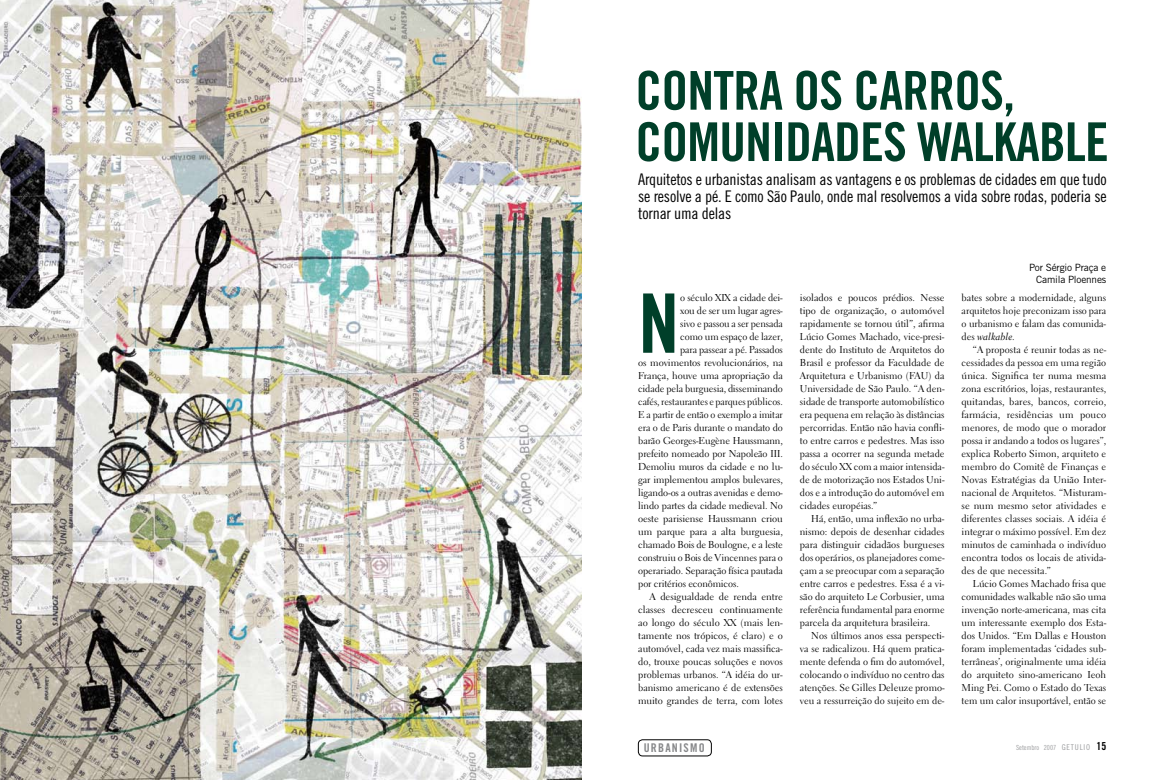
<style>
.page{position:relative;width:1163px;height:780px;background:#fff}
.page>*{position:absolute;margin:0;border:0;box-sizing:border-box;transform-origin:0 0}
.t1{font:82.1px "Trade Gothic Bold Cond Twenty";color:#003f29}
.t2{font:53.5px/51.3px "Trade Gothic Bold Cond Twenty";letter-spacing:-.015em;color:#003f29}
.t3{font:16px/17px "Trade Gothic Cond Eighteen";letter-spacing:-.01em;color:#000;text-align:justify}
.t4{font:12px "Trade Gothic Bold Cond Twenty";color:#87888a}
.t5{font:10px/13px "Electra LH";letter-spacing:-.005em;color:#000;text-align:justify}
.t6{font:10px/12px "Trade Gothic";letter-spacing:-.02em;color:#000;text-align:right}
.t7{font:10px "Electra LH Cursive";color:#000}
.t8{font:7px "Trade Gothic Cond Eighteen";color:#9c9d9f}
.s1{font-family:"Electra LH"}
.s2{font-size:8px}
.s3{font-family:"Trade Gothic Bold Cond Twenty";font-size:11px;color:#000}
</style>
<div class="page">
<div style="left:638px;top:739px;width:73px;height:17px;border:1px solid #000;border-radius:4px"></div>
<img style="left:0;top:0;width:581px;height:780px">
<h2 class="t2" style="left:635px;top:64px;width:426px">CONTRA OS CARROS,<br>COMUNIDADES WALKABLE</h2>
<h3 class="t3" style="left:638px;top:170px;width:470px">Arquitetos e urbanistas analisam as vantagens e os problemas de cidades em que tudo se resolve a pé. E como São Paulo, onde mal resolvemos a vida sobre rodas, poderia se tornar uma delas</h3>
<h1 class="t1" style="left:638px;top:273px;width:43px">N</h1>
<p class="t5" style="left:680px;top:291px;width:104px">o século XIX a cidade dei-</p>
<p class="t5" style="left:680px;top:304px;width:104px">xou de ser um lugar agres-</p>
<p class="t5" style="left:680px;top:317px;width:104px">sivo e passou a ser pensada</p>
<p class="t5" style="left:680px;top:330px;width:104px">como um espaço de lazer,</p>
<p class="t5" style="left:680px;top:343px;width:104px">para passear a pé. Passados</p>
<p class="t5" style="left:638px;top:356px;width:146px">os movimentos revolucionários, na</p>
<p class="t5" style="left:638px;top:369px;width:146px">França, houve uma apropriação da</p>
<p class="t5" style="left:638px;top:382px;width:146px">cidade pela burguesia, disseminando</p>
<p class="t5" style="left:638px;top:395px;width:146px">cafés, restaurantes e parques públicos.</p>
<p class="t5" style="left:638px;top:408px;width:146px">E a partir de então o exemplo a imitar</p>
<p class="t5" style="left:638px;top:421px;width:146px">era o de Paris durante o mandato do</p>
<p class="t5" style="left:638px;top:434px;width:146px">barão Georges-Eugène Haussmann,</p>
<p class="t5" style="left:638px;top:447px;width:146px">prefeito nomeado por Napoleão III.</p>
<p class="t5" style="left:638px;top:460px;width:146px">Demoliu muros da cidade e no lu-</p>
<p class="t5" style="left:638px;top:473px;width:146px">gar implementou amplos bulevares,</p>
<p class="t5" style="left:638px;top:486px;width:146px">ligando-os a outras avenidas e demo-</p>
<p class="t5" style="left:638px;top:499px;width:146px">lindo partes da cidade medieval. No</p>
<p class="t5" style="left:638px;top:512px;width:146px">oeste parisiense Haussmann criou</p>
<p class="t5" style="left:638px;top:525px;width:146px">um parque para a alta burguesia,</p>
<p class="t5" style="left:638px;top:538px;width:146px">chamado Bois de Boulogne, e a leste</p>
<p class="t5" style="left:638px;top:551px;width:146px">construiu o Bois de Vincennes para o</p>
<p class="t5" style="left:638px;top:564px;width:146px">operariado. Separação física pautada</p>
<p class="t5" style="left:638px;top:577px;width:102px">por critérios econômicos.</p>
<p class="t5" style="left:649px;top:590px;width:135px">A desigualdade de renda entre</p>
<p class="t5" style="left:638px;top:603px;width:146px">classes decresceu continuamente</p>
<p class="t5" style="left:638px;top:616px;width:146px">ao longo do século XX (mais len-</p>
<p class="t5" style="left:638px;top:629px;width:146px">tamente nos trópicos, é claro) e o</p>
<p class="t5" style="left:638px;top:642px;width:146px">automóvel, cada vez mais massifica-</p>
<p class="t5" style="left:638px;top:655px;width:146px">do, trouxe poucas soluções e novos</p>
<p class="t5" style="left:638px;top:668px;width:146px">problemas urbanos. “A idéia do ur-</p>
<p class="t5" style="left:638px;top:681px;width:146px">banismo americano é de extensões</p>
<p class="t5" style="left:638px;top:694px;width:146px">muito grandes de terra, com lotes</p>
<p class="t4" style="left:643px;top:740px;width:29px">URBANISM</p>
<p class="t4" style="left:698px;top:740px;width:7px">O</p>
<p class="t5" style="left:799px;top:291px;width:146px">isolados e poucos prédios. Nesse tipo de organização, o automóvel rapidamente se tornou útil”, afirma Lúcio Gomes Machado, vice-presi&shy;dente do Instituto de Arquitetos do Brasil e professor da Faculdade de Arquitetura e Urbanismo (FAU) da Universidade de São Paulo. “A den&shy;sidade de transporte automobilístico era pequena em relação às distâncias percorridas. Então não havia confli&shy;to entre carros e pedestres. Mas isso passa a ocorrer na segunda metade do século XX com a maior intensida&shy;de de motorização nos Estados Uni&shy;dos e a introdução do automóvel em cidades européias.”</p>
<p class="t5" style="left:799px;top:512px;width:146px;text-indent:11px">Há, então, uma inflexão no urba&shy;nismo: depois de desenhar cidades para distinguir cidadãos burgueses dos operários, os planejadores come&shy;çam a se preocupar com a separação entre carros e pedestres. Essa é a vi&shy;são do arquiteto Le Corbusier, uma referência fundamental para enorme parcela da arquitetura brasileira.</p>
<p class="t5" style="left:799px;top:629px;width:146px;text-indent:11px">Nos últimos anos essa perspecti&shy;va se radicalizou. Há quem pratica&shy;mente defenda o fim do automóvel, colocando o indivíduo no centro das atenções. Se Gilles Deleuze promo&shy;veu a ressurreição do sujeito em de-</p>
<p class="t6" style="left:1028px;top:261px;width:79px">Por Sérgio Praça e<br>Camila Ploennes</p>
<p class="t5" style="left:961px;top:291px;width:146px">bates sobre a modernidade, alguns arquitetos hoje preconizam isso para o urbanismo e falam das comunida-</p>
<p class="t7" style="left:961px;top:330px;width:55px"><span class="s1">des</span> walkable.</p>
<p class="t5" style="left:961px;top:343px;width:146px;text-indent:11px">“A proposta é reunir todas as ne&shy;cessidades da pessoa em uma região única. Significa ter numa mesma zona escritórios, lojas, restaurantes, quitandas, bares, bancos, correio, farmácia, residências um pouco menores, de modo que o morador possa ir andando a todos os lugares”, explica Roberto Simon, arquiteto e membro do Comitê de Finanças e Novas Estratégias da União Inter&shy;nacional de Arquitetos. “Misturam&shy;se num mesmo setor atividades e diferentes classes sociais. A idéia é integrar o máximo possível. Em dez minutos de caminhada o indivíduo encontra todos os locais de ativida&shy;des de que necessita.”</p>
<p class="t5" style="left:961px;top:577px;width:146px;text-indent:11px">Lúcio Gomes Machado frisa que comunidades walkable não são uma invenção norte-americana, mas cita um interessante exemplo dos Esta&shy;dos Unidos. “Em Dallas e Houston foram implementadas ‘cidades sub&shy;terrâneas’, originalmente uma idéia do arquiteto sino-americano Ieoh Ming Pei. Como o Estado do Texas tem um calor insuportável, então se</p>
<p class="t8" style="left:1015px;top:743px;width:92px">Setembro 2007 <span class="s2">getulio</span> <span class="s3">15</span></p>
</div>
